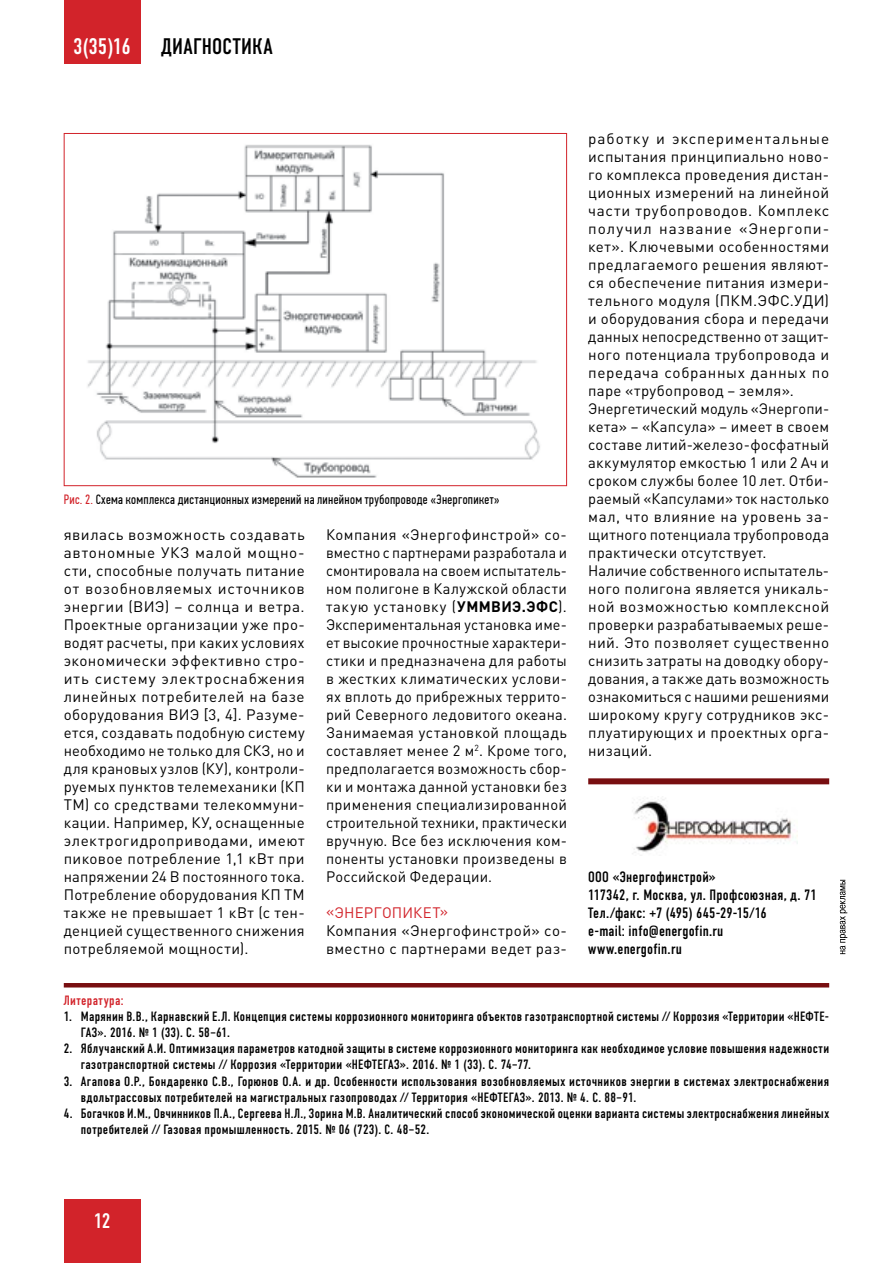
<style>
.page{position:relative;width:893px;height:1263px;background:#fff}
.page>*{position:absolute;margin:0;border:0;box-sizing:border-box;transform-origin:0 0}
.t1{font:22.5px "DIN Condensed C";letter-spacing:.02em;color:#000}
.t2{font:22.5px "DIN Condensed C";color:#fff}
.t3{font:21px "DIN Condensed C";color:#fff}
.t4{font:15px/18px "DIN Pro";letter-spacing:.025em;color:#000}
.t5{font:15px/18px "DIN Condensed C";letter-spacing:.015em;color:#000}
.t6{font:15px "DIN Pro";letter-spacing:.01em;color:#d2232a}
.t7{font:13.5px/16.2px "DIN Condensed C";letter-spacing:.025em;color:#000}
.t8{font:13.5px "PF Din Text Comp Pro";letter-spacing:.025em;color:#000}
.t9{font:13.5px "DIN Condensed C";letter-spacing:.035em;color:#d2232a}
.s1{color:#d2232a}
.s2{font-weight:700}
</style>
<div class="page">
<div style="left:64px;top:1199px;width:76px;height:64px;background:#d2232a"></div>
<div style="left:64px;top:0;width:76px;height:64px;background:#d2232a"></div>
<svg style="left:840px;top:880px;width:7px;height:74px"></svg>
<img style="left:632px;top:798px;width:165px;height:56px">
<div style="left:588px;top:778px;width:241px;height:6px;background:#780e10"></div>
<hr style="left:64px;top:983px;width:765px;height:4px;background:#780e10">
<img style="left:87px;top:145px;width:453px;height:333px">
<h1 class="t2" style="left:73px;top:34px;width:59px">3(35)16</h1>
<h1 class="t1" style="left:162px;top:34px;width:112px">ДИАГНОСТИКА</h1>
<p class="t8" style="left:64px;top:492px;width:438px"><span class="s1">Рис. 2.</span> Схема комплекса дистанционных измерений на линейном трубопроводе «Энергопикет»</p>
<p class="t4" style="left:64px;top:525px;width:242px">явилась возможность создавать автономные УКЗ малой мощно&shy;сти, способные получать питание от возобновляемых источников энергии (ВИЭ) – солнца и ветра.<br>Проектные организации уже про&shy;водят расчеты, при каких условиях экономически эффективно стро&shy;ить систему электроснабжения линейных потребителей на базе оборудования ВИЭ [3, 4]. Разуме&shy;ется, создавать подобную систему необходимо не только для СКЗ, но и для крановых узлов (КУ), контроли&shy;руемых пунктов телемеханики (КП<br>ТМ) со средствами телекоммуни&shy;кации. Например, КУ, оснащенные электрогидроприводами, имеют пиковое потребление 1,1 кВт при напряжении 24 В постоянного тока.<br>Потребление оборудования КП ТМ также не превышает 1 кВт (с тен&shy;денцией существенного снижения потребляемой мощности).</p>
<p class="t4" style="left:326px;top:525px;width:242px;text-align:justify">Компания «Энергофинстрой» со&shy;вместно с партнерами разработала и смонтировала на своем испытатель&shy;ном полигоне в Калужской области такую установку (<span class="s2">УММВИЭ.ЭФС</span>).<br>Экспериментальная установка име&shy;ет высокие прочностные характери&shy;стики и предназначена для работы в жестких климатических услови&shy;ях вплоть до прибрежных террито&shy;рий Северного ледовитого океана.<br>Занимаемая установкой площадь составляет менее 2 м<sup>2</sup>. Кроме того, предполагается возможность сбор&shy;ки и монтажа данной установки без применения специализированной строительной техники, практически вручную. Все без исключения ком&shy;поненты установки произведены в Российской Федерации.</p>
<p class="t6" style="left:326px;top:902px;width:124px">«Энергоп икет»</p>
<p class="t4" style="left:326px;top:921px;width:242px">Компания «Энергофинстрой» со&shy;вместно с партнерами ведет раз-</p>
<p class="t4" style="left:588px;top:129px;width:242px">работку и экспериментальные испытания принципиально ново&shy;го комплекса проведения дистан&shy;ционных измерений на линейной части трубопроводов. Комплекс получил название «Энергопи&shy;кет». Ключевыми особенностями предлагаемого решения являют&shy;ся обеспечение питания измери&shy;тельного модуля (ПКМ .ЭФС.УДИ) и оборудования сбора и передачи данных непосредственно от защит&shy;ного потенциала трубопровода и передача собранных данных по паре «трубопровод – земля».<br>Энергетический модуль «Энергопи&shy;кета» – «Капсула» – имеет в своем составе литий-железо-фосфатный аккумулятор емкостью 1 или 2 Ач и сроком службы более 10 лет. Отби&shy;раемый «Капсулами» ток настолько мал, что влияние на уровень за&shy;щитного потенциала трубопровода практически отсутствует.<br>Наличие собственного испытатель&shy;ного полигона является уникаль&shy;ной возможностью комплексной проверки разрабатываемых реше&shy;ний. Это позволяет существенно снизить затраты на доводку обору&shy;дования, а также дать возможность ознакомиться с нашими решениями широкому кругу сотрудников экс&shy;плуатирующих и проектных орга&shy;низаций.</p>
<p class="t5" style="left:588px;top:868px;width:230px">ООО «Энергофинстрой»<br>117342, г. Москва, ул. Профсоюзная, д. 71<br>Тел./факс: +7 (495) 645-29-15/16<br>e-mail: info@energofin.ru www.energofin.ru</p>
<p class="t9" style="left:64px;top:992px;width:61px">Литература:</p>
<p class="t7" style="left:81px;top:1008px;width:750px;text-indent:-17px">1. Марянин В.В., Карнавский Е.Л. Концепция системы коррозионного мониторинга объектов газотранспортной системы // Коррозия «Территории «НЕФТЕ-<br>ГАЗ». 2016. № 1 (33). С. 58–61.</p>
<p class="t7" style="left:81px;top:1041px;width:750px;text-indent:-17px">2. Яблучанский А.И. Оптимизация параметров катодной защиты в системе коррозионного мониторинга как необходимое условие повышения надежности газотранспортной системы // Коррозия «Территории «НЕФТЕГАЗ». 2016. № 1 (33). С. 74–77.</p>
<p class="t7" style="left:81px;top:1073px;width:750px;text-indent:-17px">3. Агапова О.Р., Бондаренко С.В., Горюнов О.А. и др. Особенности использования возобновляемых источников энергии в системах электроснабжения вдольтрассовых потребителей на магистральных газопроводах // Территория «НЕФТЕГАЗ». 2013. № 4. С. 88–91.</p>
<p class="t7" style="left:81px;top:1105px;width:750px;text-indent:-17px">4. Богачков И.М., Овчинников П.А., Сергеева Н.Л., Зорина М.В. Аналитический способ экономической оценки варианта системы электроснабжения линейных потребителей // Газовая промышленность. 2015. № 06 (723). С. 48–52.</p>
<h2 class="t3" style="left:94px;top:1208px;width:18px">12</h2>
</div>
